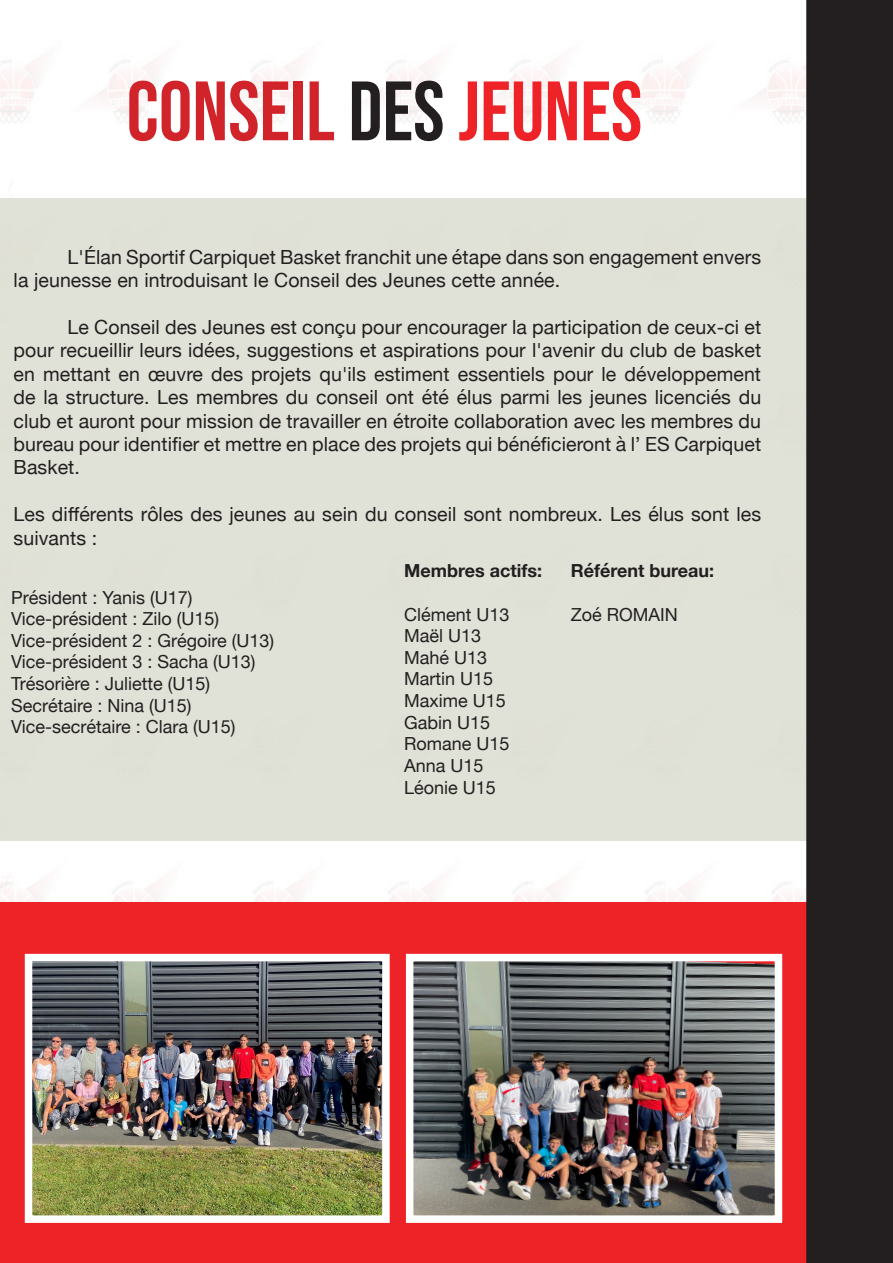
<style>
.page{position:relative;width:893px;height:1263px;background:#fff}
.page>*{position:absolute;margin:0;border:0;box-sizing:border-box;transform-origin:0 0}
.t1{font:84px "Bebas Neue";color:#d1232a}
.t2{font:19.5px/23.4px "Helvetica Neue";letter-spacing:.005em;color:#231f20}
.t3{font:18px "Helvetica Neue";color:#231f20}
.t4{font:700 18px "Helvetica Neue";color:#231f20}
.s1{color:#231f20}
.s2{color:#ee2327}
</style>
<div class="page">
<div style="left:0;top:902px;width:893px;height:361px;background:#ee2327"></div>
<img style="left:34px;top:963px;width:347px;height:251px">
<div style="left:25px;top:954px;width:365px;height:269px;border:8px solid #fff"></div>
<div style="left:0;top:198px;width:806px;height:642px;background:#dcded2"></div>
<div style="left:806px;top:0;width:87px;height:1263px;background:#231f20"></div>
<img style="left:415px;top:963px;width:358px;height:251px">
<div style="left:406px;top:954px;width:376px;height:269px;border:8px solid #fff"></div>
<p class="t1" style="left:126px;top:64px;width:517px">CONSEIL <span class="s1">DES</span> <span class="s2">JEUNES</span></p>
<p class="t2" style="left:14px;top:246px;width:749px;text-indent:54px">L'Élan Sportif Carpiquet Basket franchit une étape dans son engagement envers la jeunesse en introduisant le Conseil des Jeunes cette année.</p>
<p class="t2" style="left:14px;top:316px;width:749px;text-align:justify;text-indent:54px">Le Conseil des Jeunes est conçu pour encourager la participation de ceux-ci et pour recueillir leurs idées, suggestions et aspirations pour l'avenir du club de basket en mettant en œuvre des projets qu'ils estiment essentiels pour le développement de la structure. Les membres du conseil ont été élus parmi les jeunes licenciés du club et auront pour mission de travailler en étroite collaboration avec les membres du bureau pour identifier et mettre en place des projets qui bénéficieront à l’ ES Carpiquet Basket.</p>
<p class="t2" style="left:14px;top:504px;width:749px">Les différents rôles des jeunes au sein du conseil sont nombreux. Les élus sont les suivants :</p>
<p class="t3" style="left:11px;top:584px;width:183px">Président : Yanis (U17)</p>
<p class="t3" style="left:11px;top:606px;width:210px">Vice-président : Zilo (U15)</p>
<p class="t3" style="left:11px;top:627px;width:265px">Vice-président 2 : Grégoire (U13)</p>
<p class="t3" style="left:11px;top:649px;width:246px">Vice-président 3 : Sacha (U13)</p>
<p class="t3" style="left:11px;top:671px;width:201px">Trésorière : Juliette (U15)</p>
<p class="t3" style="left:11px;top:692px;width:182px">Secrétaire : Nina (U15)</p>
<p class="t3" style="left:11px;top:714px;width:226px">Vice-secrétaire : Clara (U15)</p>
<p class="t4" style="left:404px;top:557px;width:139px">Membres actifs:</p>
<p class="t3" style="left:404px;top:601px;width:107px">Clément U13</p>
<p class="t3" style="left:404px;top:623px;width:79px">Maël U13</p>
<p class="t3" style="left:404px;top:644px;width:85px">Mahé U13</p>
<p class="t3" style="left:404px;top:666px;width:91px">Martin U15</p>
<p class="t3" style="left:404px;top:688px;width:103px">Maxime U15</p>
<p class="t3" style="left:404px;top:709px;width:88px">Gabin U15</p>
<p class="t3" style="left:404px;top:731px;width:107px">Romane U15</p>
<p class="t3" style="left:404px;top:752px;width:81px">Anna U15</p>
<p class="t3" style="left:404px;top:774px;width:93px">Léonie U15</p>
<p class="t4" style="left:571px;top:557px;width:145px">Référent bureau:</p>
<p class="t3" style="left:571px;top:601px;width:109px">Zoé ROMAIN</p>
</div>
